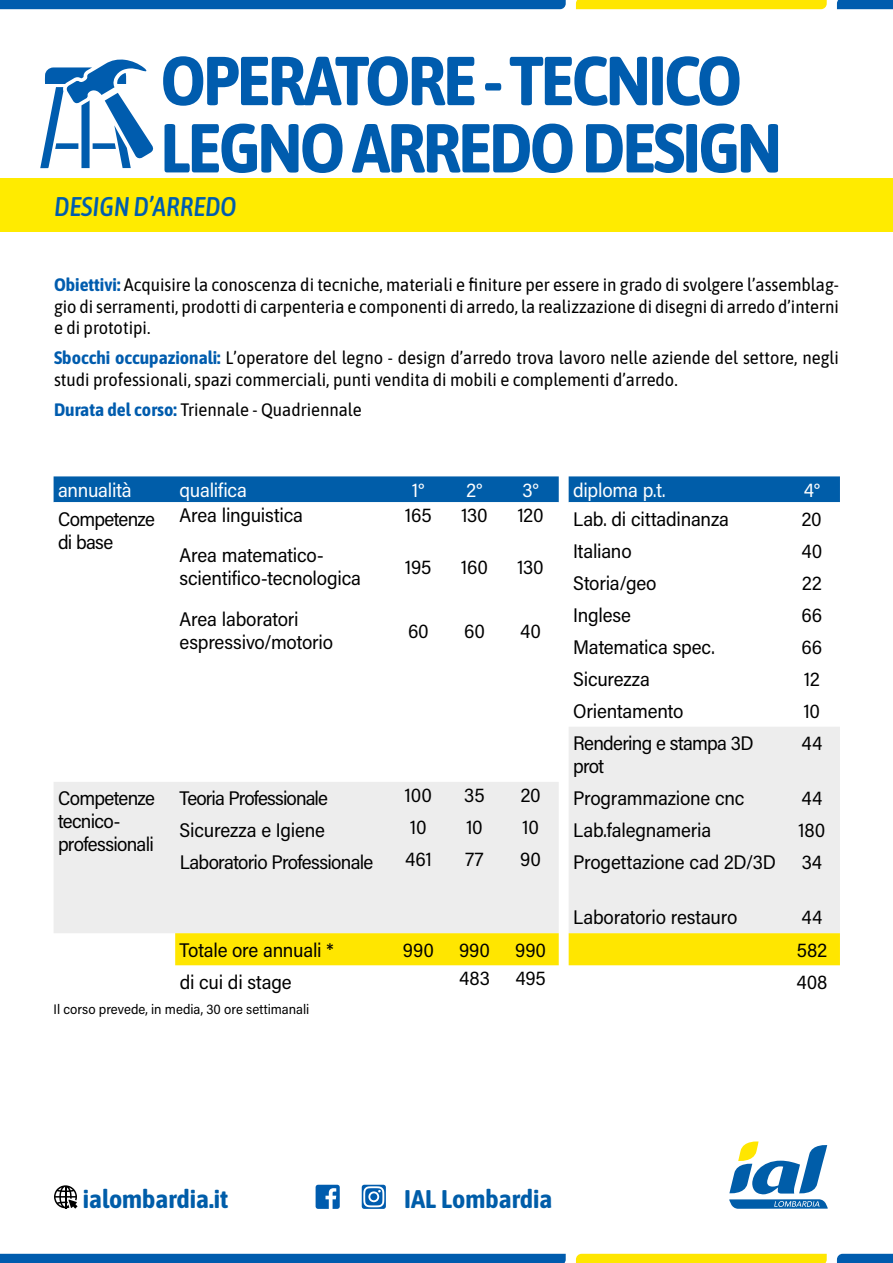
<style>
.page{position:relative;width:893px;height:1263px;background:#fff}
.page>*{position:absolute;margin:0;border:0;box-sizing:border-box;transform-origin:0 0}
.t1{font:700 semi-condensed 69px/67.2px "Asap";letter-spacing:-.04em;color:#005cae}
.t2{font:italic 500 27px "Asap Condensed";letter-spacing:.005em;color:#005cae}
.t3{font:700 semi-condensed 25.5px "Asap";color:#005da9}
.t4{font:19.8px/23.1px "Acumin Variable Concept";letter-spacing:-.015em;color:#000}
.t5{font:19.8px/23.1px "Acumin Variable Concept";letter-spacing:-.035em;color:#000}
.t6{font:19.8px "Acumin Variable Concept";letter-spacing:-.015em;color:#fff}
.t7{font:19.8px "Acumin Variable Concept";letter-spacing:-.045em;color:#000}
.t8{font:19.8px/23.1px "Acumin Variable Concept";letter-spacing:-.04em;color:#000}
.t9{font:semi-condensed 18px/21.6px "Asap";color:#000;text-align:justify}
.t10{font:13.8px "Acumin Variable Concept";color:#000}
.s1{font-weight:700;color:#005cae}
</style>
<div class="page">
<svg style="left:54px;top:1185px;width:24px;height:24px"></svg>
<svg style="left:729px;top:1141px;width:99px;height:68px"></svg>
<div style="left:0;top:0;width:566px;height:9px;background:#005cae"></div>
<svg style="left:837px;top:0;width:56px;height:9px"></svg>
<div style="left:576px;top:0;width:251px;height:9px;background:#ffe600"></div>
<div style="left:0;top:1254px;width:566px;height:9px;background:#005cae"></div>
<svg style="left:837px;top:1254px;width:56px;height:9px"></svg>
<div style="left:576px;top:1254px;width:251px;height:9px;background:#ffe600"></div>
<div style="left:0;top:179px;width:893px;height:53px;background:#ffeb00"></div>
<svg style="left:316px;top:1185px;width:24px;height:24px"></svg>
<svg style="left:362px;top:1185px;width:24px;height:24px"></svg>
<svg style="left:40px;top:59px;width:114px;height:109px"></svg>
<div style="left:54px;top:476px;width:786px;height:26px;background:#005da9"></div>
<svg style="left:54px;top:727px;width:786px;height:206px;fill:#ededed"></svg>
<div style="left:175px;top:933px;width:665px;height:32px;background:#ffe600"></div>
<h1 class="t1" style="left:161px;top:53px;width:623px">OPERATORE - TECNICO<br>LEGNO ARREDO DESIGN</h1>
<h2 class="t2" style="left:54px;top:191px;width:184px">DESIGN D’ARREDO</h2>
<p class="t9" style="left:54px;top:273px;width:786px"><span class="s1">Obiettivi:</span> Acquisire la conoscenza di tecniche, materiali e finiture per essere in grado di svolgere l’assemblag&shy;gio di serramenti, prodotti di carpenteria e componenti di arredo, la realizzazione di disegni di arredo d’interni e di prototipi.</p>
<p class="t9" style="left:54px;top:346px;width:786px"><span class="s1">Sbocchi occupazionali:</span> L’operatore del legno - design d’arredo trova lavoro nelle aziende del settore, negli studi professionali, spazi commerciali, punti vendita di mobili e complementi d’arredo.</p>
<p class="t9" style="left:54px;top:400px;width:309px"><span class="s1">Durata del corso:</span> Triennale - Quadriennale</p>
<p class="t6" style="left:58px;top:482px;width:75px">annualità</p>
<p class="t6" style="left:180px;top:482px;width:69px">qualifica</p>
<p class="t6" style="left:412px;top:482px;width:14px">1°</p>
<p class="t6" style="left:466px;top:482px;width:18px">2°</p>
<p class="t6" style="left:522px;top:482px;width:18px">3°</p>
<p class="t6" style="left:573px;top:482px;width:94px">diploma p.t.</p>
<p class="t6" style="left:804px;top:482px;width:18px">4°</p>
<p class="t8" style="left:58px;top:509px;width:98px">Competenze di base</p>
<p class="t4" style="left:180px;top:505px;width:125px">Area linguistica</p>
<p class="t4" style="left:405px;top:505px;width:28px">165</p>
<p class="t4" style="left:461px;top:505px;width:28px">130</p>
<p class="t4" style="left:518px;top:505px;width:27px">120</p>
<p class="t4" style="left:573px;top:509px;width:158px">Lab. di cittadinanza</p>
<p class="t4" style="left:802px;top:509px;width:21px">20</p>
<p class="t4" style="left:180px;top:545px;width:183px">Area matematico&shy;scientifico-tecnologica</p>
<p class="t4" style="left:573px;top:541px;width:60px">Italiano</p>
<p class="t4" style="left:801px;top:541px;width:22px">40</p>
<p class="t4" style="left:573px;top:573px;width:85px">Storia/geo</p>
<p class="t4" style="left:802px;top:573px;width:21px">22</p>
<p class="t4" style="left:405px;top:557px;width:28px">195</p>
<p class="t4" style="left:461px;top:557px;width:28px">160</p>
<p class="t4" style="left:517px;top:557px;width:28px">130</p>
<p class="t4" style="left:180px;top:609px;width:155px">Area laboratori espressivo/motorio</p>
<p class="t4" style="left:408px;top:621px;width:22px">60</p>
<p class="t4" style="left:464px;top:621px;width:22px">60</p>
<p class="t4" style="left:520px;top:621px;width:22px">40</p>
<p class="t4" style="left:573px;top:605px;width:59px">Inglese</p>
<p class="t4" style="left:802px;top:605px;width:22px">66</p>
<p class="t4" style="left:573px;top:637px;width:143px">Matematica spec.</p>
<p class="t4" style="left:802px;top:637px;width:22px">66</p>
<p class="t4" style="left:573px;top:669px;width:79px">Sicurezza</p>
<p class="t4" style="left:804px;top:669px;width:17px">12</p>
<p class="t4" style="left:573px;top:701px;width:112px">Orientamento</p>
<p class="t4" style="left:804px;top:701px;width:18px">10</p>
<p class="t5" style="left:573px;top:733px;width:182px">Rendering e stampa 3D prot</p>
<p class="t4" style="left:802px;top:733px;width:22px">44</p>
<p class="t5" style="left:58px;top:788px;width:98px">Competenze tecnico&shy;professionali</p>
<p class="t7" style="left:180px;top:790px;width:150px">Teoria Professionale</p>
<p class="t4" style="left:405px;top:785px;width:29px">100</p>
<p class="t4" style="left:464px;top:785px;width:22px">35</p>
<p class="t4" style="left:521px;top:785px;width:21px">20</p>
<p class="t4" style="left:573px;top:788px;width:173px">Programmazione cnc</p>
<p class="t4" style="left:802px;top:788px;width:22px">44</p>
<p class="t4" style="left:180px;top:820px;width:147px">Sicurezza e Igiene</p>
<p class="t4" style="left:410px;top:817px;width:18px">10</p>
<p class="t4" style="left:466px;top:817px;width:18px">10</p>
<p class="t4" style="left:522px;top:817px;width:18px">10</p>
<p class="t4" style="left:573px;top:820px;width:140px">Lab.falegnameria</p>
<p class="t4" style="left:799px;top:820px;width:28px">180</p>
<p class="t5" style="left:180px;top:852px;width:195px">Laboratorio Professionale</p>
<p class="t4" style="left:405px;top:849px;width:28px">461</p>
<p class="t4" style="left:466px;top:849px;width:19px">77</p>
<p class="t4" style="left:520px;top:849px;width:22px">90</p>
<p class="t4" style="left:573px;top:852px;width:204px">Progettazione cad 2D/3D</p>
<p class="t4" style="left:802px;top:852px;width:22px">34</p>
<p class="t4" style="left:573px;top:907px;width:166px">Laboratorio restauro</p>
<p class="t4" style="left:802px;top:907px;width:22px">44</p>
<p class="t4" style="left:180px;top:940px;width:155px">Totale ore annuali *</p>
<p class="t4" style="left:403px;top:940px;width:33px">990</p>
<p class="t4" style="left:459px;top:940px;width:33px">990</p>
<p class="t4" style="left:515px;top:940px;width:33px">990</p>
<p class="t4" style="left:797px;top:940px;width:31px">582</p>
<p class="t4" style="left:180px;top:972px;width:114px">di cui di stage</p>
<p class="t4" style="left:459px;top:968px;width:32px">483</p>
<p class="t4" style="left:515px;top:968px;width:32px">495</p>
<p class="t4" style="left:796px;top:972px;width:33px">408</p>
<p class="t10" style="left:54px;top:1004px;width:257px">Il corso prevede, in media, 30 ore settimanali</p>
<h3 class="t3" style="left:83px;top:1184px;width:147px">ialombardia.it</h3>
<h3 class="t3" style="left:404px;top:1184px;width:150px">IAL Lombardia</h3>
</div>
